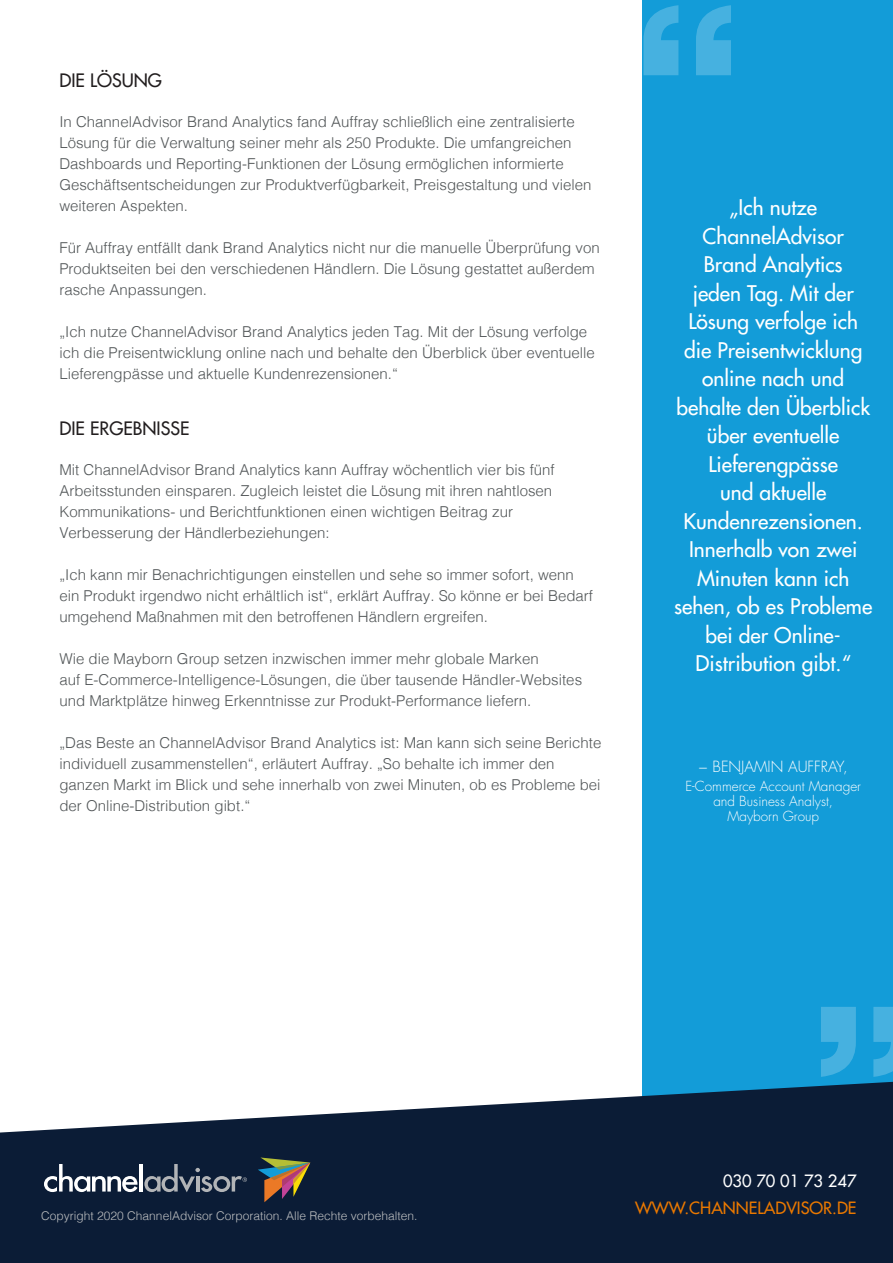
<style>
.page{position:relative;width:893px;height:1263px;background:#fff}
.page>*{position:absolute;margin:0;border:0;box-sizing:border-box;transform-origin:0 0}
.t1{font:210px "Krungthep";color:#fff}
.t2{font:500 21px/28.5px "Futura Std";color:#fff;text-align:center}
.t3{font:500 18px "Futura Std";color:#221e1f}
.t4{font:500 16.5px "Futura Std";color:#ea7800}
.t5{font:500 16.5px "Futura Std";color:#fff}
.t6{font:300 15px/21px "Helvetica";color:#515557}
.t7{font:300 15px "Futura Std";color:#fff}
.t8{font:300 13.5px/15px "Futura Std";color:#fff;text-align:center}
.t9{font:300 12px "Helvetica";color:#bcbec0}
</style>
<div class="page">
<div style="left:643px;top:1px;width:250px;height:1115px;background:#139cd8"></div>
<svg style="left:0;top:1082px;width:893px;height:181px;background:#2c3c53"></svg>
<svg style="left:258px;top:1157px;width:52px;height:45px;background:#615647"></svg>
<svg style="left:44px;top:1164px;width:94px;height:28px"></svg>
<hr style="left:139px;top:1164px;width:3px;height:27px;background:#fff">
<svg style="left:144px;top:1164px;width:103px;height:28px;background:#3a475a"></svg>
<p class="t3" style="left:59px;top:69px;width:104px">DIE LÖSUNG</p>
<p class="t6" style="left:59px;top:110px;width:533px">In ChannelAdvisor Brand Analytics fand Auffray schließlich eine zentralisierte Lösung für die Verwaltung seiner mehr als 250 Produkte. Die umfangreichen Dashboards und Reporting-Funktionen der Lösung ermöglichen informierte Geschäftsentscheidungen zur Produktverfügbarkeit, Preisgestaltung und vielen weiteren Aspekten.</p>
<p class="t6" style="left:59px;top:236px;width:542px">Für Auffray entfällt dank Brand Analytics nicht nur die manuelle Überprüfung von<br>Produktseiten bei den verschiedenen Händlern. Die Lösung gestattet außerdem rasche Anpassungen.</p>
<p class="t6" style="left:59px;top:320px;width:537px">„Ich nutze ChannelAdvisor Brand Analytics jeden Tag. Mit der Lösung verfolge ich die Preisentwicklung online nach und behalte den Überblick über eventuelle<br>Lieferengpässe und aktuelle Kundenrezensionen.“</p>
<p class="t3" style="left:59px;top:417px;width:131px">DIE ERGEBNISSE</p>
<p class="t6" style="left:59px;top:458px;width:497px">Mit ChannelAdvisor Brand Analytics kann Auffray wöchentlich vier bis fünf Arbeitsstunden einsparen. Zugleich leistet die Lösung mit ihren nahtlosen Kommunikations- und Berichtfunktionen einen wichtigen Beitrag zur Verbesserung der Händlerbeziehungen:</p>
<p class="t6" style="left:59px;top:563px;width:535px">„Ich kann mir Benachrichtigungen einstellen und sehe so immer sofort, wenn ein Produkt irgendwo nicht erhältlich ist“, erklärt Auffray. So könne er bei Bedarf umgehend Maßnahmen mit den betroffenen Händlern ergreifen.</p>
<p class="t6" style="left:59px;top:647px;width:524px">Wie die Mayborn Group setzen inzwischen immer mehr globale Marken<br>auf E-Commerce-Intelligence-Lösungen, die über tausende Händler-Websites und Marktplätze hinweg Erkenntnisse zur Produkt-Performance liefern.</p>
<p class="t6" style="left:59px;top:731px;width:543px">„Das Beste an ChannelAdvisor Brand Analytics ist: Man kann sich seine Berichte individuell zusammenstellen“, erläutert Auffray. „So behalte ich immer den ganzen Markt im Blick und sehe innerhalb von zwei Minuten, ob es Probleme bei der Online-Distribution gibt.“</p>
<h1 class="t1" style="left:626px;top:-33px;width:124px">“</h1>
<p class="t2" style="left:674px;top:193px;width:200px">„Ich nutze<br>ChannelAdvisor<br>Brand Analytics<br>jeden Tag. Mit der<br>Lösung verfolge ich die Preisentwicklung online nach und behalte den Überblick über eventuelle<br>Lieferengpässe<br>und aktuelle<br>Kundenrezensionen.<br>Innerhalb von zwei<br>Minuten kann ich sehen, ob es Probleme bei der Online-<br>Distribution gibt.“</p>
<p class="t7" style="left:699px;top:757px;width:151px">− BENJAMIN AUFFRAY,</p>
<p class="t8" style="left:685px;top:779px;width:177px">E-Commerce Account Manager and Business Analyst,<br>Mayborn Group</p>
<p class="t9" style="left:41px;top:1206px;width:378px">Copyright 2020 ChannelAdvisor Corporation. Alle Rechte vorbehalten.</p>
<h1 class="t1" style="left:926px;top:1115px;width:124px;rotate:-180deg">“</h1>
<p class="t5" style="left:723px;top:1170px;width:135px">030 70 01 73 247</p>
<p class="t4" style="left:635px;top:1197px;width:223px">WWW.CHANNELADVISOR.DE</p>
</div>
